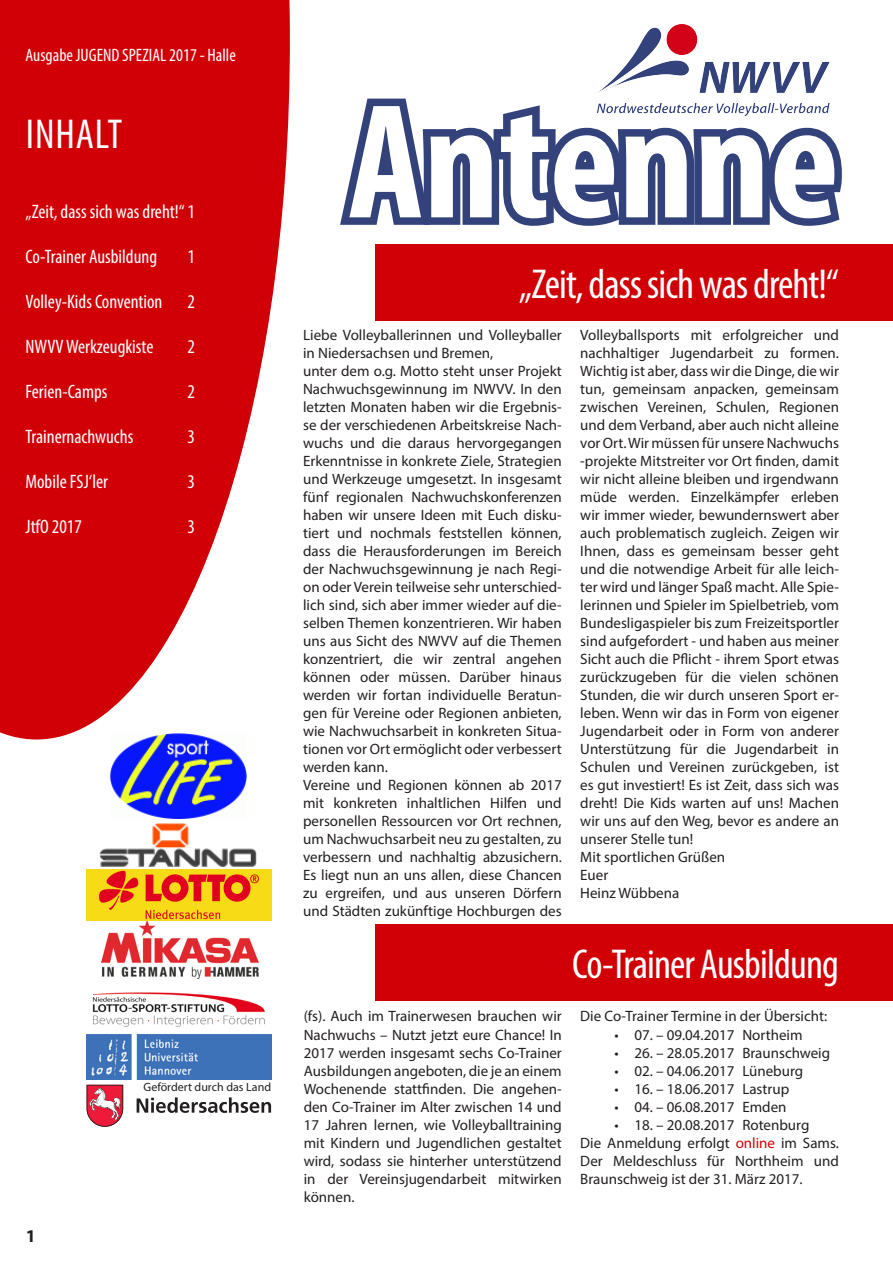
<style>
.page{position:relative;width:893px;height:1263px;background:#fff}
.page>*{position:absolute;margin:0;border:0;box-sizing:border-box;transform-origin:0 0}
.t1{font:700 condensed 165px "Myriad Pro";color:#fff}
.t2{font:condensed 42px "Myriad Pro";letter-spacing:-.02em;color:#fff}
.t3{font:condensed 19.5px "Myriad Pro";color:#fff}
.t4{font:condensed 18px "Myriad Pro";color:#fff}
.t5{font:700 18px "Myriad Pro";color:#231f20}
.t6{font:15px/18px "Myriad Pro";color:#231f20;text-align:justify}
.t7{font:12px "Myriad Pro";color:#231f20}
.s1{color:#d10007}
</style>
<div class="page">
<svg style="left:0;top:0;width:290px;height:740px;fill:#d10007"></svg>
<img style="left:600px;top:24px;width:230px;height:67px">
<svg style="left:340px;top:91px;width:502px;height:135px"></svg>
<div style="left:376px;top:245px;width:517px;height:76px;background:#d10007"></div>
<img style="left:87px;top:992px;width:184px;height:88px">
<img style="left:87px;top:870px;width:184px;height:51px">
<img style="left:111px;top:734px;width:136px;height:84px">
<img style="left:100px;top:823px;width:157px;height:44px">
<img style="left:101px;top:922px;width:157px;height:56px">
<svg style="left:137px;top:1097px;width:134px;height:16px"></svg>
<svg style="left:87px;top:1085px;width:36px;height:42px"></svg>
<div style="left:376px;top:925px;width:517px;height:76px;background:#d10007"></div>
<p class="t4" style="left:26px;top:45px;width:212px">Ausgabe JUGEND SPEZIAL 2017 - Halle</p>
<p class="t2" style="left:26px;top:109px;width:98px">INHALT</p>
<p class="t3" style="left:26px;top:200px;width:171px">„Zeit, dass sich was dreht!“1</p>
<p class="t3" style="left:26px;top:245px;width:133px">Co-Trainer Ausbildung</p>
<p class="t3" style="left:188px;top:245px;width:9px">1</p>
<p class="t3" style="left:26px;top:290px;width:138px">Volley-Kids Convention</p>
<p class="t3" style="left:188px;top:290px;width:9px">2</p>
<p class="t3" style="left:26px;top:335px;width:129px">NWVV Werkzeugkiste</p>
<p class="t3" style="left:188px;top:335px;width:9px">2</p>
<p class="t3" style="left:26px;top:380px;width:84px">Ferien-Camps</p>
<p class="t3" style="left:188px;top:380px;width:9px">2</p>
<p class="t3" style="left:26px;top:425px;width:109px">Trainernachwuchs</p>
<p class="t3" style="left:188px;top:425px;width:9px">3</p>
<p class="t3" style="left:26px;top:470px;width:84px">Mobile FSJ‘ler</p>
<p class="t3" style="left:188px;top:470px;width:9px">3</p>
<p class="t3" style="left:26px;top:515px;width:58px">JtfO 2017</p>
<p class="t3" style="left:188px;top:515px;width:9px">3</p>
<p class="t5" style="left:26px;top:1224px;width:11px">1</p>
<p class="t7" style="left:144px;top:1080px;width:129px">Gefördert durch das Land</p>
<p class="t1" style="left:348px;top:59px;width:492px">Antenne</p>
<p class="t2" style="left:519px;top:259px;width:322px">„Zeit, dass sich was dreht!“</p>
<p class="t6" style="left:303px;top:325px;width:260px">Liebe Volleyballerinnen und Volleyballer in Niedersachsen und Bremen,</p>
<p class="t6" style="left:303px;top:361px;width:260px">unter dem o.g. Motto steht unser Projekt Nachwuchsgewinnung im NWVV. In den letzten Monaten haben wir die Ergebnis&shy;se der verschiedenen Arbeitskreise Nach&shy;wuchs und die daraus hervorgegangen Erkenntnisse in konkrete Ziele, Strategien und Werkzeuge umgesetzt. In insgesamt fünf regionalen Nachwuchskonferenzen haben wir unsere Ideen mit Euch disku&shy;tiert und nochmals feststellen können, dass die Herausforderungen im Bereich der Nachwuchsgewinnung je nach Regi&shy;on oder Verein teilweise sehr unterschied&shy;lich sind, sich aber immer wieder auf die&shy;selben Themen konzentrieren. Wir haben uns aus Sicht des NWVV auf die Themen konzentriert, die wir zentral angehen können oder müssen. Darüber hinaus werden wir fortan individuelle Beratun&shy;gen für Vereine oder Regionen anbieten, wie Nachwuchsarbeit in konkreten Situa&shy;tionen vor Ort ermöglicht oder verbessert werden kann.</p>
<p class="t6" style="left:303px;top:775px;width:260px">Vereine und Regionen können ab 2017 mit konkreten inhaltlichen Hilfen und personellen Ressourcen vor Ort rechnen, um Nachwuchsarbeit neu zu gestalten, zu verbessern und nachhaltig abzusichern.<br>Es liegt nun an uns allen, diese Chancen zu ergreifen, und aus unseren Dörfern und Städten zukünftige Hochburgen des</p>
<p class="t6" style="left:580px;top:325px;width:260px">Volleyballsports mit erfolgreicher und nachhaltiger Jugendarbeit zu formen.<br>Wichtig ist aber, dass wir die Dinge, die wir tun, gemeinsam anpacken, gemeinsam zwischen Vereinen, Schulen, Regionen und dem Verband, aber auch nicht alleine vor Ort. Wir müssen für unsere Nachwuchs -projekte Mitstreiter vor Ort finden, damit wir nicht alleine bleiben und irgendwann müde werden. Einzelkämpfer erleben wir immer wieder, bewundernswert aber auch problematisch zugleich. Zeigen wir Ihnen, dass es gemeinsam besser geht und die notwendige Arbeit für alle leich&shy;ter wird und länger Spaß macht. Alle Spie&shy;lerinnen und Spieler im Spielbetrieb, vom Bundesligaspieler bis zum Freizeitsportler sind aufgefordert - und haben aus meiner Sicht auch die Pflicht - ihrem Sport etwas zurückzugeben für die vielen schönen Stunden, die wir durch unseren Sport er&shy;leben. Wenn wir das in Form von eigener Jugendarbeit oder in Form von anderer Unterstützung für die Jugendarbeit in Schulen und Vereinen zurückgeben, ist es gut investiert! Es ist Zeit, dass sich was dreht! Die Kids warten auf uns! Machen wir uns auf den Weg, bevor es andere an unserer Stelle tun!</p>
<p class="t6" style="left:580px;top:847px;width:146px">Mit sportlichen Grüßen</p>
<p class="t6" style="left:580px;top:865px;width:29px">Euer</p>
<p class="t6" style="left:580px;top:883px;width:101px">Heinz Wübbena</p>
<p class="t2" style="left:572px;top:939px;width:268px">Co-Trainer Ausbildung</p>
<p class="t6" style="left:304px;top:1007px;width:260px">(fs). Auch im Trainerwesen brauchen wir Nachwuchs – Nutzt jetzt eure Chance! In 2017 werden insgesamt sechs Co-Trainer Ausbildungen angeboten, die je an einem Wochenende stattfinden. Die angehen&shy;den Co-Trainer im Alter zwischen 14 und 17 Jahren lernen, wie Volleyballtraining mit Kindern und Jugendlichen gestaltet wird, sodass sie hinterher unterstützend in der Vereinsjugendarbeit mitwirken können.</p>
<p class="t6" style="left:580px;top:1007px;width:248px">Die Co-Trainer Termine in der Übersicht:</p>
<p class="t6" style="left:614px;top:1025px;width:190px">• 07. – 09.04.2017 Northeim</p>
<p class="t6" style="left:614px;top:1043px;width:217px">• 26. – 28.05.2017 Braunschweig</p>
<p class="t6" style="left:614px;top:1061px;width:190px">• 02. – 04.06.2017 Lüneburg</p>
<p class="t6" style="left:614px;top:1079px;width:176px">• 16. – 18.06.2017 Lastrup</p>
<p class="t6" style="left:614px;top:1097px;width:174px">• 04. – 06.08.2017 Emden</p>
<p class="t6" style="left:614px;top:1115px;width:197px">• 18. – 20.08.2017 Rotenburg</p>
<p class="t6" style="left:580px;top:1133px;width:260px">Die Anmeldung erfolgt <span class="s1">online</span> im Sams.<br>Der Meldeschluss für Northheim und Braunschweig ist der 31. März 2017.</p>
</div>
